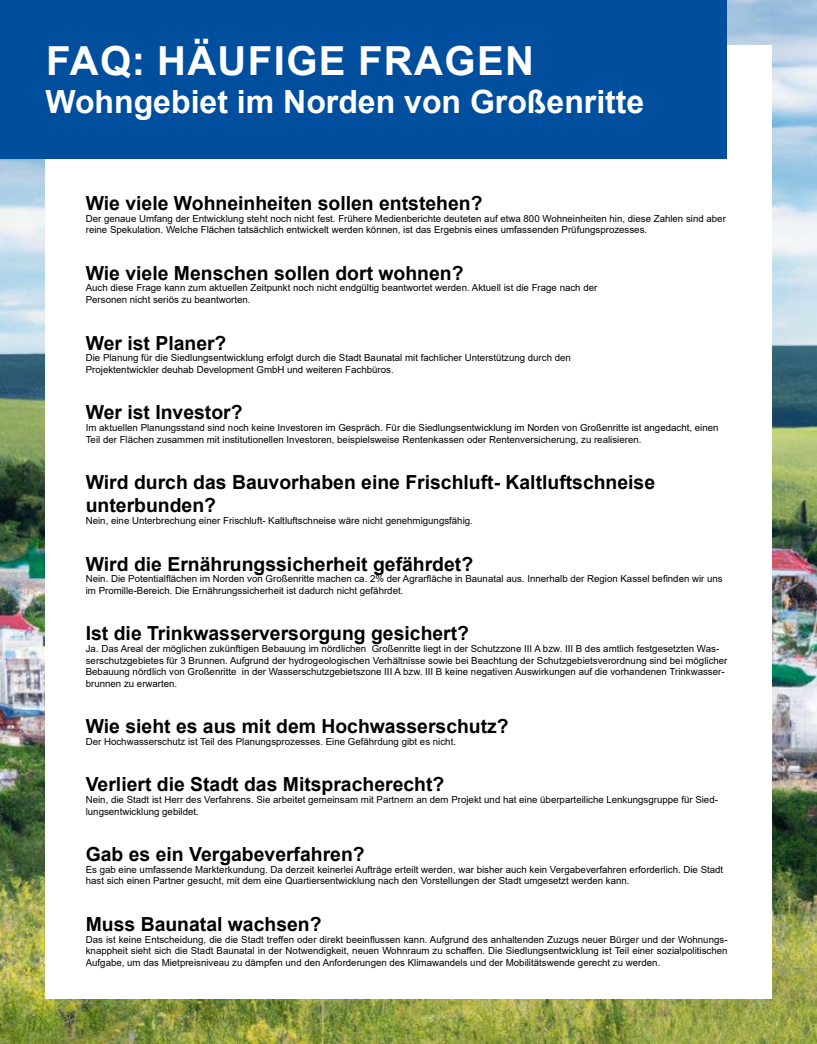
<style>
.page{position:relative;width:817px;height:1044px;background:#fff}
.page>*{position:absolute;margin:0;border:0;box-sizing:border-box;transform-origin:0 0}
.t1{font:700 40px "Arial";letter-spacing:.035em;color:#fff}
.t2{font:700 32px "Arial";color:#fff}
.t3{font:700 19.36px/23.2px "Arial";color:#000}
.t4{font:9.68px/11.6px "Arial";color:#000}
</style>
<div class="page">
<img style="left:0;top:0;width:816px;height:1043px">
<div style="left:45px;top:45px;width:726px;height:953px;background:#fff"></div>
<div style="left:0;top:0;width:726px;height:159px;background:#004f9f"></div>
<h1 class="t1" style="left:46px;top:32px;width:489px">FAQ: HÄUFIGE FRAGEN</h1>
<h2 class="t2" style="left:45px;top:79px;width:600px">Wohngebiet im Norden von Großenritte</h2>
<h3 class="t3" style="left:86px;top:192px;width:398px">Wie viele Wohneinheiten sollen entstehen?</h3>
<p class="t4" style="left:86px;top:212px;width:641px">Der genaue Umfang der Entwicklung steht noch nicht fest. Frühere Medienberichte deuteten auf etwa 800 Wohneinheiten hin, diese Zahlen sind aber reine Spekulation. Welche Flächen tatsächlich entwickelt werden können, ist das Ergebnis eines umfassenden Prüfungsprozesses.</p>
<h3 class="t3" style="left:86px;top:261px;width:379px">Wie viele Menschen sollen dort wohnen?</h3>
<p class="t4" style="left:86px;top:282px;width:513px">Auch diese Frage kann zum aktuellen Zeitpunkt noch nicht endgültig beantwortet werden. Aktuell ist die Frage nach der<br>Personen nicht seriös zu beantworten.</p>
<h3 class="t3" style="left:86px;top:331px;width:142px">Wer ist Planer?</h3>
<p class="t4" style="left:86px;top:352px;width:486px">Die Planung für die Siedlungsentwicklung erfolgt durch die Stadt Baunatal mit fachlicher Unterstützung durch den<br>Projektentwickler deuhab Development GmbH und weiteren Fachbüros.</p>
<h3 class="t3" style="left:86px;top:401px;width:158px">Wer ist Investor?</h3>
<p class="t4" style="left:86px;top:421px;width:634px">Im aktuellen Planungsstand sind noch keine Investoren im Gespräch. Für die Siedlungsentwicklung im Norden von Großenritte ist angedacht, einen<br>Teil der Flächen zusammen mit institutionellen Investoren, beispielsweise Rentenkassen oder Rentenversicherung, zu realisieren.</p>
<h3 class="t3" style="left:86px;top:471px;width:570px">Wird durch das Bauvorhaben eine Frischluft- Kaltluftschneise unterbunden?</h3>
<p class="t4" style="left:86px;top:514px;width:388px">Nein, eine Unterbrechung einer Frischluft- Kaltluftschneise wäre nicht genehmigungsfähig.</p>
<h3 class="t3" style="left:86px;top:552px;width:389px">Wird die Ernährungssicherheit gefährdet?</h3>
<p class="t4" style="left:86px;top:572px;width:638px">Nein. Die Potentialflächen im Norden von Großenritte machen ca. 2% der Agrarfläche in Baunatal aus. Innerhalb der Region Kassel befinden wir uns im Promille-Bereich. Die Ernährungssicherheit ist dadurch nicht gefährdet.</p>
<h3 class="t3" style="left:86px;top:622px;width:385px">Ist die Trinkwasserversorgung gesichert?</h3>
<p class="t4" style="left:86px;top:642px;width:643px">Ja. Das Areal der möglichen zukünftigen Bebauung im nördlichen Großenritte liegt in der Schutzzone III A bzw. III B des amtlich festgesetzten Was&shy;serschutzgebietes für 3 Brunnen. Aufgrund der hydrogeologischen Verhältnisse sowie bei Beachtung der Schutzgebietsverordnung sind bei möglicher Bebauung nördlich von Großenritte in der Wasserschutzgebietszone III A bzw. III B keine negativen Auswirkungen auf die vorhandenen Trinkwasser&shy;brunnen zu erwarten.</p>
<h3 class="t3" style="left:86px;top:715px;width:424px">Wie sieht es aus mit dem Hochwasserschutz?</h3>
<p class="t4" style="left:86px;top:735px;width:372px">Der Hochwasserschutz ist Teil des Planungsprozesses. Eine Gefährdung gibt es nicht.</p>
<h3 class="t3" style="left:86px;top:773px;width:360px">Verliert die Stadt das Mitspracherecht?</h3>
<p class="t4" style="left:86px;top:793px;width:633px">Nein, die Stadt ist Herr des Verfahrens. Sie arbeitet gemeinsam mit Partnern an dem Projekt und hat eine überparteiliche Lenkungsgruppe für Sied&shy;lungsentwicklung gebildet.</p>
<h3 class="t3" style="left:86px;top:842px;width:280px">Gab es ein Vergabeverfahren?</h3>
<p class="t4" style="left:86px;top:863px;width:639px">Es gab eine umfassende Markterkundung. Da derzeit keinerlei Aufträge erteilt werden, war bisher auch kein Vergabeverfahren erforderlich. Die Stadt hast sich einen Partner gesucht, mit dem eine Quartiersentwicklung nach den Vorstellungen der Stadt umgesetzt werden kann.</p>
<h3 class="t3" style="left:86px;top:912px;width:237px">Muss Baunatal wachsen?</h3>
<p class="t4" style="left:86px;top:933px;width:643px;text-align:justify">Das ist keine Entscheidung, die die Stadt treffen oder direkt beeinflussen kann. Aufgrund des anhaltenden Zuzugs neuer Bürger und der Wohnungs&shy;knappheit sieht sich die Stadt Baunatal in der Notwendigkeit, neuen Wohnraum zu schaffen. Die Siedlungsentwicklung ist Teil einer sozialpolitischen Aufgabe, um das Mietpreisniveau zu dämpfen und den Anforderungen des Klimawandels und der Mobilitätswende gerecht zu werden.</p>
</div>
